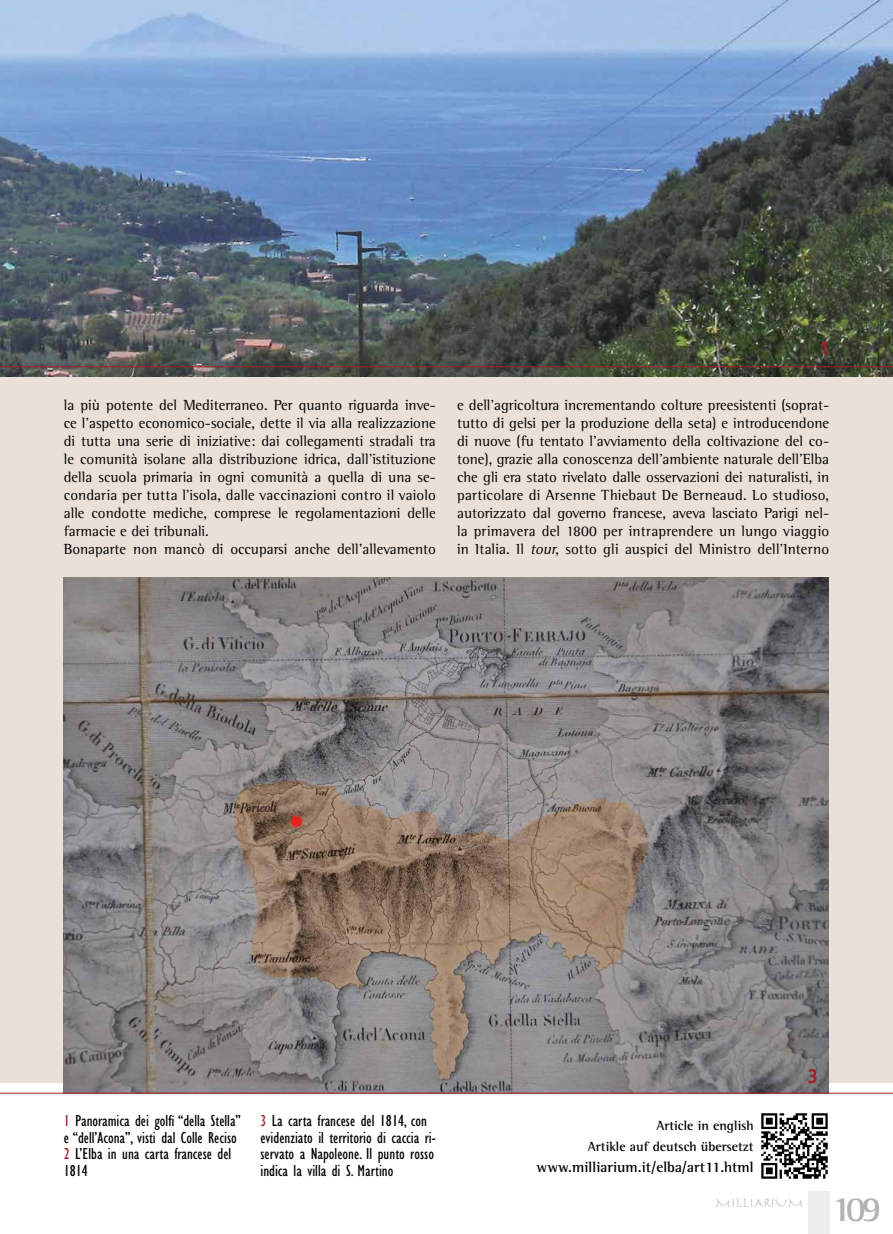
<style>
.page{position:relative;width:893px;height:1234px;background:#fff}
.page>*{position:absolute;margin:0;border:0;box-sizing:border-box;transform-origin:0 0}
.t1{font:700 36px "Rotis Semi Serif";color:#b3b2b2}
.t2{font:700 19.5px "Frutiger";color:#a41d2a;scale:.9 1}
.t3{font:condensed 16.5px/16.5px "Gill Sans";color:#000}
.t4{font:15px/18px "Rotis Semi Serif";color:#000;text-align:justify}
.t5{font:700 15px "Rotis Semi Serif";color:#000}
.t6{font:700 13.5px/21px "Rotis Semi Serif";color:#000;text-align:right}
.t7{font:13.5px "Herculanum";color:#c6c6c6}
.s1{font-style:italic}
.s2{color:#a41d2a}
</style>
<div class="page">
<div style="left:808px;top:1191px;width:21px;height:42px;background:#ededed"></div>
<img style="left:0;top:0;width:893px;height:377px">
<div style="left:0;top:377px;width:893px;height:705px;background:#eae0d8"></div>
<img style="left:64px;top:577px;width:765px;height:515px">
<hr style="left:0;top:1092px;width:893px;height:1px;background:#a41d2a">
<hr style="left:0;top:366px;width:893px;height:1px;background:#a41d2a">
<img style="left:761px;top:1113px;width:67px;height:66px">
<p class="t4" style="left:64px;top:395px;width:374px;text-align:left">la più potente del Mediterraneo. Per quanto riguarda inve&shy;ce l’aspetto economico-sociale, dette il via alla realizzazione di tutta una serie di iniziative: dai collegamenti stradali tra le comunità isolane alla distribuzione idrica, dall’istituzione della scuola primaria in ogni comunità a quella di una se&shy;condaria per tutta l’isola, dalle vaccinazioni contro il vaiolo alle condotte mediche, comprese le regolamentazioni delle farmacie e dei tribunali.<br>Bonaparte non mancò di occuparsi anche dell’allevamento</p>
<h2 class="t2" style="left:819px;top:336px;width:12px">1</h2>
<p class="t4" style="left:457px;top:395px;width:374px">e dell’agricoltura incrementando colture preesistenti (soprat&shy;tutto di gelsi per la produzione della seta) e introducendone di nuove (fu tentato l’avviamento della coltivazione del co&shy;tone), grazie alla conoscenza dell’ambiente naturale dell’Elba che gli era stato rivelato dalle osservazioni dei naturalisti, in particolare di Arsenne Thiebaut De Berneaud. Lo studioso, autorizzato dal governo francese, aveva lasciato Parigi nel&shy;la primavera del 1800 per intraprendere un lungo viaggio in Italia. Il <span class="s1">tour</span>, sotto gli auspici del Ministro dell’Interno</p>
<p class="t3" style="left:64px;top:1112px;width:179px"><span class="s2">1</span> Panoramica dei golfi “della Stella” e “dell’Acona”, visti dal Colle Reciso<br><span class="s2">2</span> L’Elba in una carta francese del<br>1814</p>
<p class="t3" style="left:260px;top:1112px;width:177px"><span class="s2">3</span> La carta francese del 1814, con evidenziato il territorio di caccia ri&shy;servato a Napoleone. Il punto rosso indica la villa di S. Martino</p>
<p class="t6" style="left:588px;top:1114px;width:167px">Article in english<br>Artikle auf deutsch ubersetzt</p>
<p class="t5" style="left:536px;top:1157px;width:219px">www.milliarium.it/elba/art11.html</p>
<h2 class="t2" style="left:808px;top:1064px;width:12px">3</h2>
<p class="t7" style="left:715px;top:1196px;width:89px">MILLIARIUM</p>
<h1 class="t1" style="left:831px;top:1186px;width:52px">109</h1>
</div>
